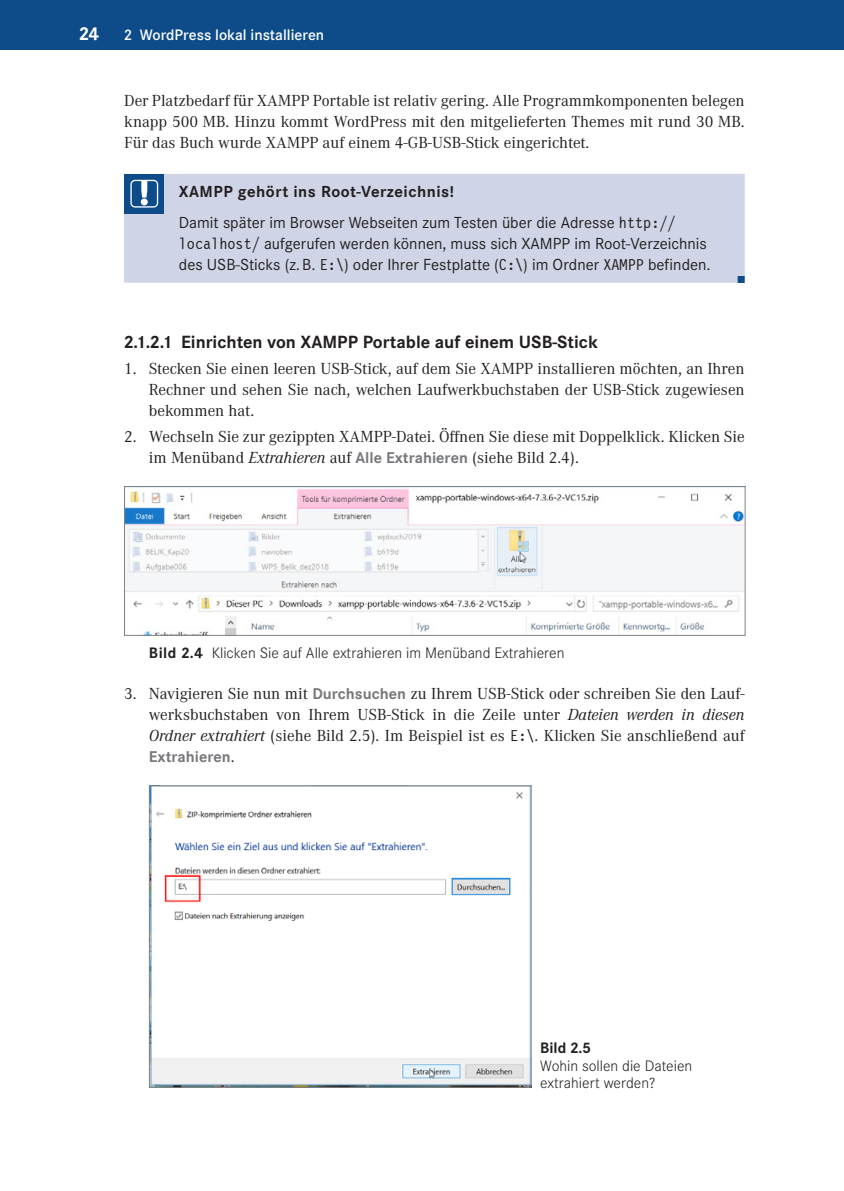
<style>
.page{position:relative;width:844px;height:1191px;background:#fff}
.page>*{position:absolute;margin:0;border:0;box-sizing:border-box;transform-origin:0 0}
.t1{font:700 19.25px "Corporate S Pro";color:#fff}
.t2{font:700 18.38px "Corporate S Pro";color:#231f20}
.t3{font:16.62px/21px "Corporate A Pro";color:#231f20;text-align:justify}
.t4{font:16.62px/31px "Corporate S Pro";color:#231f20}
.t5{font:700 16.1px "Corporate S Pro";color:#76787b}
.t6{font:300 15.75px/17.5px "Corporate S Pro";color:#231f20}
.t7{font:600 15.75px "Corporate S Pro";color:#fff}
.t8{font:700 15.75px "Corporate S Pro";color:#231f20}
.t9{font:10.5px "Corporate S Pro";color:#0d4c88}
.s1{font-weight:700}
.s2{font-family:"Letter Gothic 12 Pitch BT";font-size:16.1px}
.s3{font-style:italic}
.s4{font-family:"Corporate S Pro";font-weight:700;font-size:16.1px;color:#76787b}
.s5{font-family:"Corporate A Pro";font-weight:400;font-size:16.62px;color:#231f20}
</style>
<div class="page">
<div style="left:0;top:0;width:843px;height:50px;background:#0d4c88"></div>
<div style="left:124px;top:174px;width:620px;height:109px;background:#cfd5e6"></div>
<div style="left:124px;top:174px;width:40px;height:39px;background:#0d4c88"></div>
<svg style="left:130px;top:180px;width:28px;height:28px"></svg>
<img style="left:126px;top:489px;width:617px;height:145px">
<div style="left:124px;top:486px;width:621px;height:150px;border:1px solid #808285"></div>
<img style="left:151px;top:787px;width:378px;height:298px">
<div style="left:149px;top:785px;width:382px;height:302px;border:1px solid #808285"></div>
<p class="t1" style="left:79px;top:18px;width:22px">24</p>
<p class="t7" style="left:124px;top:23px;width:201px">2 WordPress lokal installieren</p>
<p class="t3" style="left:124px;top:89px;width:622px">Der Platzbedarf für XAMPP Portable ist relativ gering. Alle Programmkomponenten belegen knapp 500 MB. Hinzu kommt WordPress mit den mitgelieferten Themes mit rund 30 MB.<br>Für das Buch wurde XAMPP auf einem 4-GB-USB-Stick eingerichtet.</p>
<p class="t4" style="left:179px;top:175px;width:498px"><span class="s1">XAMPP gehört ins Root-Verzeichnis!<br></span>Damit später im Browser Webseiten zum Testen über die Adresse <span class="s2">http://</span></p>
<p class="t4" style="left:179px;top:232px;width:531px;line-height:21px"><span class="s2">localhost/</span> aufgerufen werden können, muss sich XAMPP im Root-Verzeichnis des USB-Sticks (z. B. <span class="s2">E:\</span>) oder Ihrer Festplatte (<span class="s2">C:\</span>) im Ordner <span class="s2">XAMPP</span> befinden.</p>
<p class="t9" style="left:737px;top:272px;width:9px">■</p>
<p class="t2" style="left:124px;top:327px;width:475px">2.1.2.1 Einrichten von XAMPP Portable auf einem USB-Stick</p>
<p class="t3" style="left:149px;top:357px;width:597px;text-indent:-25px">1. Stecken Sie einen leeren USB-Stick, auf dem Sie XAMPP installieren möchten, an Ihren Rechner und sehen Sie nach, welchen Laufwerkbuchstaben der USB-Stick zugewiesen bekommen hat.</p>
<p class="t3" style="left:149px;top:425px;width:597px;text-indent:-25px">2. Wechseln Sie zur gezippten XAMPP-Datei. Öffnen Sie diese mit Doppelklick. Klicken Sie im Menüband <span class="s3">Extrahieren</span> auf <span class="s4">Alle Extrahieren</span> (siehe Bild 2.4).</p>
<p class="t6" style="left:149px;top:643px;width:417px"><span class="s1">Bild 2.4</span> Klicken Sie auf Alle extrahieren im Menüband Extrahieren</p>
<p class="t3" style="left:149px;top:682px;width:597px;text-indent:-25px">3. Navigieren Sie nun mit <span class="s4">Durchsuchen</span> zu Ihrem USB-Stick oder schreiben Sie den Lauf&shy;werksbuchstaben von Ihrem USB-Stick in die Zeile unter <span class="s3">Dateien werden in diesen Ordner extrahiert</span> (siehe Bild 2.5). Im Beispiel ist es <span class="s2">E:\</span>. Klicken Sie anschließend auf</p>
<p class="t5" style="left:149px;top:744px;width:87px">Extrahieren<span class="s5">.</span></p>
<p class="t8" style="left:540px;top:1035px;width:52px">Bild 2.5</p>
<p class="t6" style="left:540px;top:1055px;width:153px">Wohin sollen die Dateien extrahiert werden?</p>
</div>
